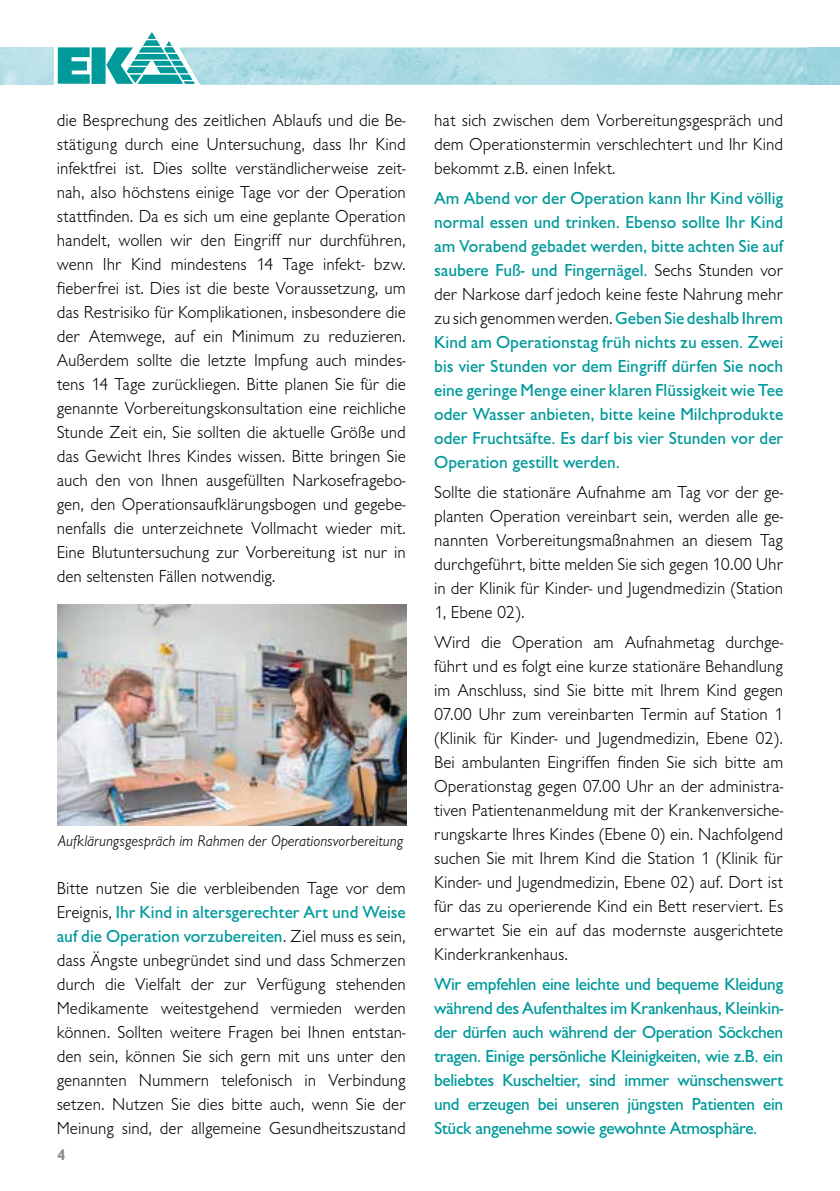
<style>
.page{position:relative;width:840px;height:1191px;background:#fff}
.page>*{position:absolute;margin:0;border:0;box-sizing:border-box;transform-origin:0 0}
.t1{font:300 18px/24px "Giltus T";color:#000;text-align:justify}
.t2{font:500 18px/24px "Giltus T";letter-spacing:-.015em;color:#009a9b;text-align:justify}
.t3{font:italic 300 16px "Giltus T";color:#000}
.t4{font:700 16px "Giltus T";color:#878787}
.s1{font-weight:500;color:#009a9b}
.s2{font-weight:300;color:#000}
</style>
<div class="page">
<svg style="left:58px;top:47px;width:32px;height:37px"></svg>
<div style="left:91px;top:47px;width:14px;height:37px;background:#009a9b"></div>
<svg style="left:106px;top:32px;width:700px;height:52px"></svg>
<img style="left:0;top:48px;width:54px;height:36px">
<div style="left:806px;top:48px;width:33px;height:36px;background:#9bd4dd"></div>
<img style="left:58px;top:604px;width:348px;height:221px">
<p class="t1" style="left:57px;top:108px;width:350px">die Besprechung des zeitlichen Ablaufs und die Be&shy;stätigung durch eine Untersuchung, dass Ihr Kind infektfrei ist. Dies sollte verständlicherweise zeit&shy;nah, also höchstens einige Tage vor der Operation stattfinden. Da es sich um eine geplante Operation handelt, wollen wir den Eingriff nur durchführen, wenn Ihr Kind mindestens 14 Tage infekt- bzw. fieberfrei ist. Dies ist die beste Voraussetzung, um das Restrisiko für Komplikationen, insbesondere die der Atemwege, auf ein Minimum zu reduzieren.<br>Außerdem sollte die letzte Impfung auch mindes&shy;tens 14 Tage zurückliegen. Bitte planen Sie für die genannte Vorbereitungskonsultation eine reichliche Stunde Zeit ein, Sie sollten die aktuelle Größe und das Gewicht Ihres Kindes wissen. Bitte bringen Sie auch den von Ihnen ausgefüllten Narkosefragebo&shy;gen, den Operationsaufklärungsbogen und gegebe&shy;nenfalls die unterzeichnete Vollmacht wieder mit.<br>Eine Blutuntersuchung zur Vorbereitung ist nur in den seltensten Fällen notwendig.</p>
<p class="t3" style="left:58px;top:831px;width:347px">Aufklärungsgespräch im Rahmen der Operationsvorbereitung</p>
<p class="t1" style="left:57px;top:876px;width:350px">Bitte nutzen Sie die verbleibenden Tage vor dem Ereignis, <span class="s1">Ihr Kind in altersgerechter Art und Weise auf die Operation vorzubereiten</span>. Ziel muss es sein, dass Ängste unbegründet sind und dass Schmerzen durch die Vielfalt der zur Verfügung stehenden Medikamente weitestgehend vermieden werden können. Sollten weitere Fragen bei Ihnen entstan&shy;den sein, können Sie sich gern mit uns unter den genannten Nummern telefonisch in Verbindung setzen. Nutzen Sie dies bitte auch, wenn Sie der Meinung sind, der allgemeine Gesundheitszustand</p>
<p class="t4" style="left:57px;top:1145px;width:10px">4</p>
<p class="t1" style="left:434px;top:108px;width:350px">hat sich zwischen dem Vorbereitungsgespräch und dem Operationstermin verschlechtert und Ihr Kind bekommt z.B. einen Infekt.</p>
<p class="t2" style="left:434px;top:186px;width:350px">Am Abend vor der Operation kann Ihr Kind völlig normal essen und trinken. Ebenso sollte Ihr Kind am Vorabend gebadet werden, bitte achten Sie auf saubere Fuß- und Fingernägel. <span class="s2">Sechs Stunden vor der Narkose darf jedoch keine feste Nahrung mehr zu sich genommen werden.</span> Geben Sie deshalb Ihrem Kind am Operationstag früh nichts zu essen. Zwei bis vier Stunden vor dem Eingriff dürfen Sie noch eine geringe Menge einer klaren Flüssigkeit wie Tee oder Wasser anbieten, bitte keine Milchprodukte oder Fruchtsäfte. Es darf bis vier Stunden vor der Operation gestillt werden.</p>
<p class="t1" style="left:434px;top:480px;width:350px">Sollte die stationäre Aufnahme am Tag vor der ge&shy;planten Operation vereinbart sein, werden alle ge&shy;nannten Vorbereitungsmaßnahmen an diesem Tag durchgeführt, bitte melden Sie sich gegen 10.00 Uhr in der Klinik für Kinder- und Jugendmedizin (Station 1, Ebene 02).</p>
<p class="t1" style="left:434px;top:630px;width:350px">Wird die Operation am Aufnahmetag durchge&shy;führt und es folgt eine kurze stationäre Behandlung im Anschluss, sind Sie bitte mit Ihrem Kind gegen 07.00 Uhr zum vereinbarten Termin auf Station 1 (Klinik für Kinder- und Jugendmedizin, Ebene 02).<br>Bei ambulanten Eingriffen finden Sie sich bitte am Operationstag gegen 07.00 Uhr an der administra&shy;tiven Patientenanmeldung mit der Krankenversiche&shy;rungskarte Ihres Kindes (Ebene 0) ein. Nachfolgend suchen Sie mit Ihrem Kind die Station 1 (Klinik für Kinder- und Jugendmedizin, Ebene 02) auf. Dort ist für das zu operierende Kind ein Bett reserviert. Es erwartet Sie ein auf das modernste ausgerichtete Kinderkrankenhaus.</p>
<p class="t2" style="left:434px;top:972px;width:350px">Wir empfehlen eine leichte und bequeme Kleidung während des Aufenthaltes im Krankenhaus, Kleinkin&shy;der dürfen auch während der Operation Söckchen tragen. Einige persönliche Kleinigkeiten, wie z.B. ein beliebtes Kuscheltier, sind immer wünschenswert und erzeugen bei unseren jüngsten Patienten ein Stück angenehme sowie gewohnte Atmosphäre.</p>
</div>
